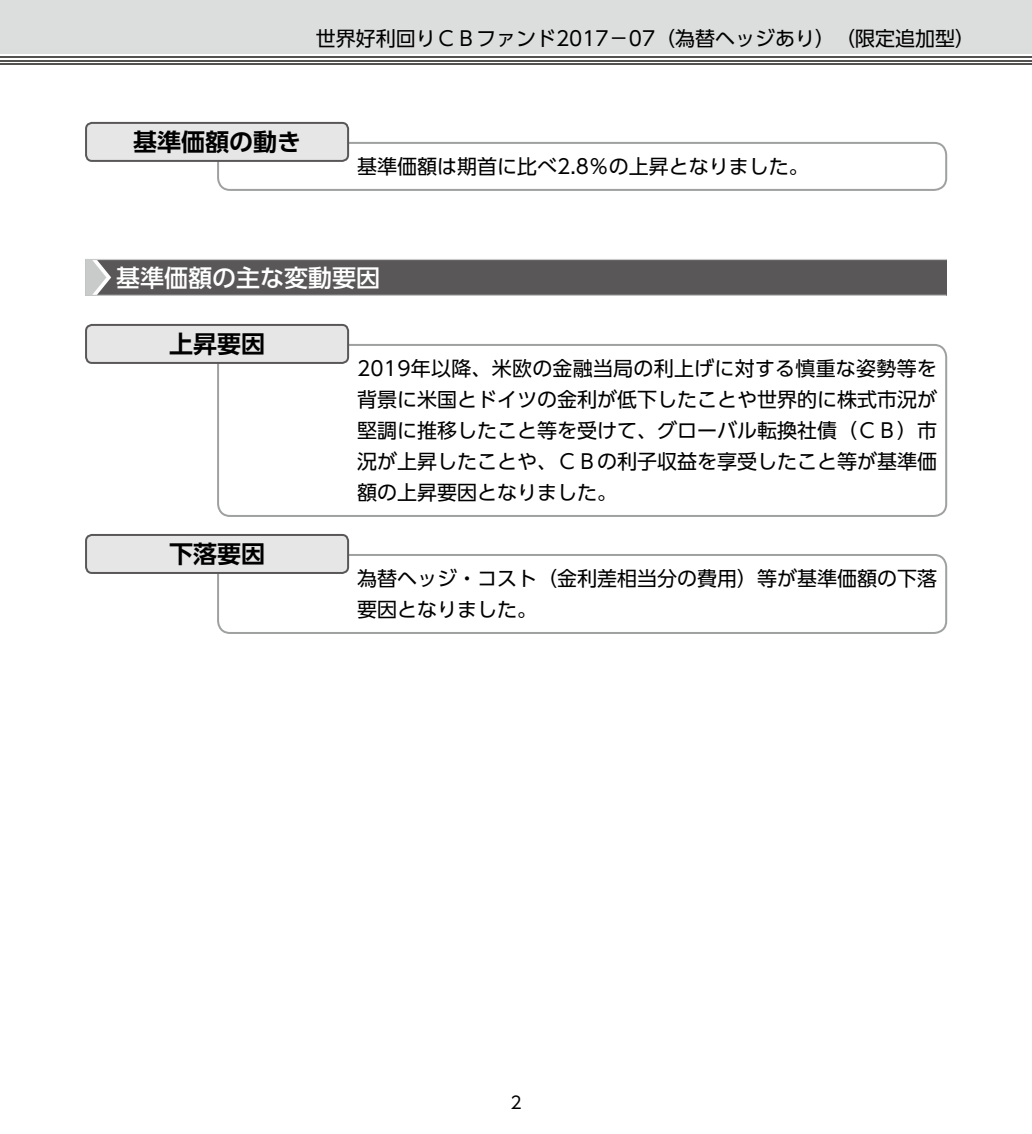
<style>
.page{position:relative;width:1032px;height:1134px;background:#fff}
.page>*{position:absolute;margin:0;border:0;box-sizing:border-box;transform-origin:0 0}
.t1{font:700 24px "UD Shin Go Pro De";color:#000}
.t2{font:500 24px "UD Shin Go Pro";color:#fff}
.t3{font:20px/31px "UD Shin Go Pro";color:#000;text-align:justify}
.t4{font:17px "UD Shin Go Pro";color:#000}
</style>
<div class="page">
<div style="left:0;top:0;width:1032px;height:54px;background:#dcdddd"></div>
<hr style="left:0;top:63px;width:1032px;height:2px;background:#545251">
<hr style="left:0;top:60px;width:1032px;height:1px;background:#545251">
<hr style="left:0;top:56px;width:1032px;height:2px;background:#545251">
<div style="left:217px;top:142px;width:730px;height:49px;border:2px solid #9fa0a0;border-radius:12px"></div>
<div style="left:86px;top:123px;width:262px;height:38px;background:#e6e6e6;border-radius:6px"></div>
<div style="left:85px;top:122px;width:264px;height:40px;border:2px solid #595757;border-radius:6px"></div>
<div style="left:85px;top:259px;width:862px;height:36px;background:#595757"></div>
<hr style="left:85px;top:295px;width:861px;height:1px;background:#c9caca">
<hr style="left:85px;top:259px;width:862px;height:1px;background:#c9caca">
<svg style="left:85px;top:260px;width:26px;height:35px"></svg>
<div style="left:217px;top:344px;width:730px;height:173px;border:2px solid #9fa0a0;border-radius:12px"></div>
<div style="left:86px;top:325px;width:262px;height:38px;background:#e6e6e6;border-radius:6px"></div>
<div style="left:85px;top:324px;width:264px;height:40px;border:2px solid #595757;border-radius:6px"></div>
<div style="left:217px;top:554px;width:730px;height:80px;border:2px solid #9fa0a0;border-radius:12px"></div>
<div style="left:86px;top:535px;width:262px;height:38px;background:#e6e6e6;border-radius:6px"></div>
<div style="left:85px;top:534px;width:264px;height:40px;border:2px solid #595757;border-radius:6px"></div>
<p class="t3" style="left:316px;top:22px;width:661px">世界好利回りＣＢファンド2017－07（為替ヘッジあり）（限定追加型）</p>
<p class="t1" style="left:133px;top:122px;width:169px">基準価額の動き</p>
<p class="t3" style="left:357px;top:150px;width:453px">基準価額は期首に比べ2.8％の上昇となりました。</p>
<p class="t2" style="left:116px;top:258px;width:265px">基準価額の主な変動要因</p>
<p class="t1" style="left:169px;top:324px;width:97px">上昇要因</p>
<p class="t1" style="left:169px;top:534px;width:97px">下落要因</p>
<p class="t3" style="left:357px;top:352px;width:581px">2019年以降、米欧の金融当局の利上げに対する慎重な姿勢等を背景に米国とドイツの金利が低下したことや世界的に株式市況が堅調に推移したこと等を受けて、グローバル転換社債（ＣＢ）市況が上昇したことや、ＣＢの利子収益を享受したこと等が基準価額の上昇要因となりました。</p>
<p class="t3" style="left:357px;top:562px;width:581px">為替ヘッジ・コスト（金利差相当分の費用）等が基準価額の下落要因となりました。</p>
<p class="t4" style="left:510px;top:1089px;width:13px">2</p>
</div>
